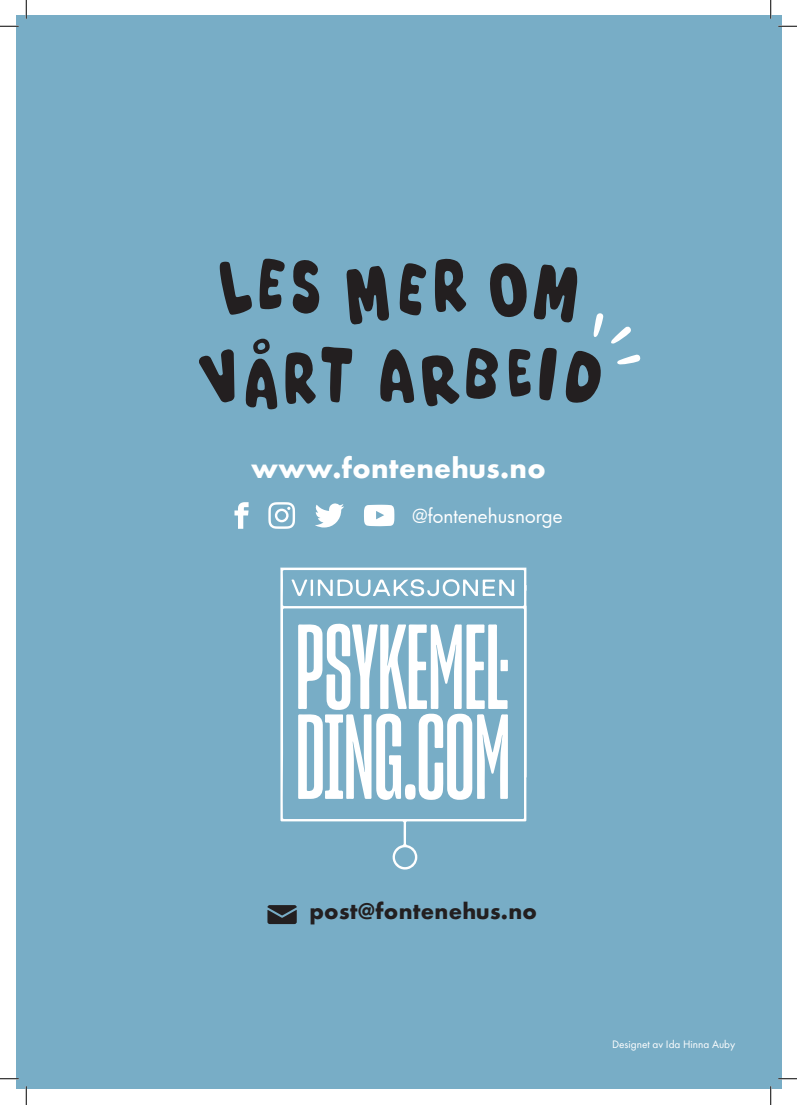
<style>
.page{position:relative;width:797px;height:1105px;background:#fff}
.page>*{position:absolute;margin:0;border:0;box-sizing:border-box;transform-origin:0 0}
.t1{font:700 30px "Futura PT";letter-spacing:.01em;color:#fff}
.t2{font:700 23.75px "Futura PT";letter-spacing:.01em;color:#231f20}
.t3{font:18.75px "Futura";letter-spacing:.005em;color:#fff}
.t4{font:11.25px "Futura PT";color:#fff}
</style>
<div class="page">
<div style="left:16px;top:16px;width:765px;height:1073px;background:#78adc6"></div>
<svg style="left:611px;top:326px;width:20px;height:18px"></svg>
<svg style="left:593px;top:313px;width:10px;height:24px"></svg>
<svg style="left:617px;top:354px;width:23px;height:10px"></svg>
<svg style="left:259px;top:259px;width:26px;height:51px"></svg>
<svg style="left:220px;top:262px;width:32px;height:53px"></svg>
<svg style="left:292px;top:260px;width:28px;height:54px"></svg>
<svg style="left:399px;top:263px;width:27px;height:52px"></svg>
<svg style="left:346px;top:266px;width:43px;height:59px"></svg>
<svg style="left:435px;top:258px;width:31px;height:54px"></svg>
<svg style="left:490px;top:263px;width:87px;height:60px"></svg>
<svg style="left:508px;top:349px;width:23px;height:48px"></svg>
<svg style="left:285px;top:347px;width:67px;height:57px"></svg>
<svg style="left:380px;top:349px;width:34px;height:54px"></svg>
<svg style="left:245px;top:339px;width:32px;height:70px"></svg>
<svg style="left:422px;top:355px;width:38px;height:52px"></svg>
<svg style="left:466px;top:348px;width:32px;height:51px"></svg>
<svg style="left:565px;top:350px;width:36px;height:53px"></svg>
<svg style="left:539px;top:347px;width:18px;height:53px"></svg>
<svg style="left:199px;top:349px;width:35px;height:54px"></svg>
<svg style="left:234px;top:502px;width:14px;height:27px"></svg>
<svg style="left:268px;top:502px;width:27px;height:27px"></svg>
<svg style="left:315px;top:503px;width:29px;height:25px"></svg>
<svg style="left:364px;top:505px;width:30px;height:21px"></svg>
<svg style="left:267px;top:905px;width:30px;height:19px"></svg>
<svg style="left:280px;top:568px;width:246px;height:302px"></svg>
<svg style="left:298px;top:624px;width:210px;height:176px"></svg>
<svg style="left:291px;top:579px;width:223px;height:18px"></svg>
<svg style="left:0;top:25px;width:19px;height:2px"></svg>
<svg style="left:778px;top:25px;width:19px;height:2px"></svg>
<svg style="left:0;top:1078px;width:19px;height:1px"></svg>
<svg style="left:778px;top:1078px;width:19px;height:1px"></svg>
<svg style="left:25px;top:0;width:2px;height:19px"></svg>
<svg style="left:25px;top:1086px;width:2px;height:19px"></svg>
<svg style="left:770px;top:0;width:1px;height:19px"></svg>
<svg style="left:770px;top:1086px;width:1px;height:19px"></svg>
<p class="t1" style="left:251px;top:448px;width:296px">www.fontenehus.no</p>
<p class="t3" style="left:412px;top:503px;width:151px">@fontenehusnorge</p>
<p class="t2" style="left:309px;top:895px;width:229px">post@fontenehus.no</p>
<p class="t4" style="left:612px;top:1038px;width:125px">Designet av Ida Hinna Auby</p>
</div>
